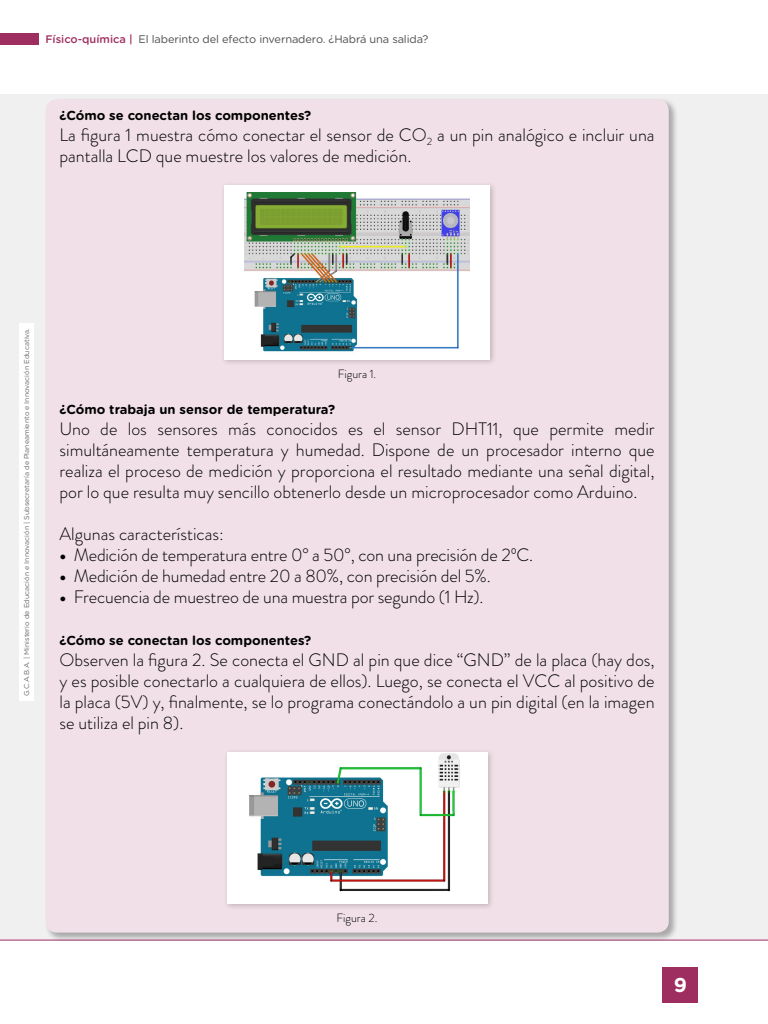
<style>
.page{position:relative;width:768px;height:1024px;background:#fff}
.page>*{position:absolute;margin:0;border:0;box-sizing:border-box;transform-origin:0 0}
.t1{font:700 20px "Gotham Rounded";color:#fff}
.t2{font:300 18px/21px "Brandon Grotesque";color:#000;text-align:justify}
.t3{font:700 13px "Gotham Rounded";color:#000}
.t4{font:300 12px "Brandon Grotesque";color:#000}
.t5{font:11px "Gotham Rounded";letter-spacing:-.01em;color:#4d4d4d}
.t6{font:7px "Gotham Rounded";color:#666}
.s1{font-weight:500;color:#9f2e60}
.s2{font-weight:700}
</style>
<div class="page">
<div style="left:662px;top:967px;width:36px;height:36px;background:#9f2e60"></div>
<div style="left:0;top:33px;width:39px;height:11px;background:#9f2e60"></div>
<div style="left:0;top:94px;width:768px;height:847px;background:#f0f0f0"></div>
<div style="left:44px;top:98px;width:634px;height:844px;background:#000;opacity:.3"></div>
<div style="left:46px;top:99px;width:623px;height:834px;background:#f1e0e7;border-radius:11px"></div>
<div style="left:221px;top:182px;width:276px;height:185px;background:#000;opacity:.2"></div>
<div style="left:224px;top:185px;width:266px;height:174px;background:#fff"></div>
<img style="left:244px;top:192px;width:225px;height:160px">
<div style="left:223px;top:749px;width:272px;height:162px;background:#000;opacity:.2"></div>
<div style="left:227px;top:752px;width:260px;height:151px;background:#fff"></div>
<img style="left:250px;top:753px;width:210px;height:139px">
<div style="left:19px;top:323px;width:15px;height:378px;background:#fff"></div>
<p class="t5" style="left:45px;top:32px;width:385px"><span class="s1">Físico-química |</span> El laberinto del efecto invernadero. ¿Habrá una salida?</p>
<p class="t3" style="left:60px;top:106px;width:253px">¿Cómo se conectan los componentes?</p>
<p class="t2" style="left:60px;top:125px;width:597px">La figura 1 muestra cómo conectar el sensor de CO<sub>2</sub> a un pin analógico e incluir una pantalla LCD que muestre los valores de medición.</p>
<p class="t6" style="left:22px;top:696px;width:370px;rotate:-90deg">G.C.A.B.A. | Ministerio de Educación e Innovación | Subsecretaría de Planeamiento e Innovación Educativa.</p>
<p class="t4" style="left:338px;top:366px;width:40px">Figura 1.</p>
<p class="t3" style="left:60px;top:400px;width:277px">¿Cómo trabaja un sensor de temperatura?</p>
<p class="t2" style="left:60px;top:419px;width:597px">Uno de los sensores más conocidos es el sensor DHT11, que permite medir simultáneamente temperatura y humedad. Dispone de un procesador interno que realiza el proceso de medición y proporciona el resultado mediante una señal digital, por lo que resulta muy sencillo obtenerlo desde un microprocesador como Arduino.</p>
<p class="t2" style="left:60px;top:524px;width:166px">Algunas características:</p>
<p class="t2" style="left:60px;top:545px;width:475px"><span class="s2">•</span> Medición de temperatura entre 0° a 50°, con una precisión de 2ºC.</p>
<p class="t2" style="left:60px;top:566px;width:433px"><span class="s2">•</span> Medición de humedad entre 20 a 80%, con precisión del 5%.</p>
<p class="t2" style="left:60px;top:587px;width:426px"><span class="s2">•</span> Frecuencia de muestreo de una muestra por segundo (1 Hz).</p>
<p class="t3" style="left:60px;top:631px;width:253px">¿Cómo se conectan los componentes?</p>
<p class="t2" style="left:60px;top:650px;width:597px">Observen la figura 2. Se conecta el GND al pin que dice “GND” de la placa (hay dos, y es posible conectarlo a cualquiera de ellos). Luego, se conecta el VCC al positivo de la placa (5V) y, finalmente, se lo programa conectándolo a un pin digital (en la imagen se utiliza el pin 8).</p>
<p class="t4" style="left:337px;top:910px;width:42px">Figura 2.</p>
<p class="t1" style="left:674px;top:971px;width:15px">9</p>
</div>
